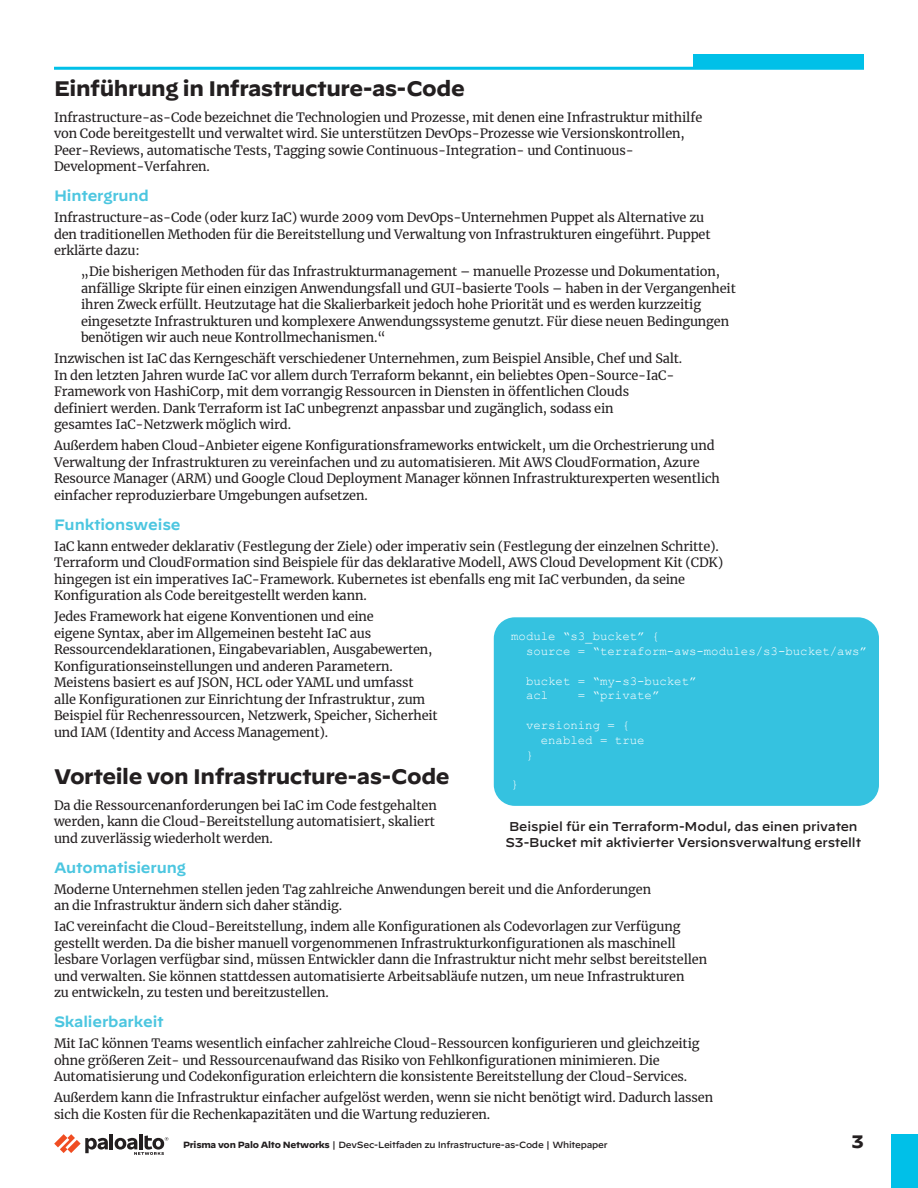
<style>
.page{position:relative;width:918px;height:1188px;background:#fff}
.page>*{position:absolute;margin:0;border:0;box-sizing:border-box;transform-origin:0 0}
.t1{font:700 21px "Decimal";letter-spacing:-.02em;color:#231f20}
.t2{font:700 18px "Decimal";color:#231f20}
.t3{font:600 15px "Decimal";letter-spacing:-.01em;color:#4cc6e0}
.body-text{font:12.75px/16.5px "Merriweather";letter-spacing:-.01em;color:#231f20}
.number-list{font:12.75px/16.5px "Merriweather";letter-spacing:-.01em;color:#231f20}
.body-text-2{font:500 12.75px/16.5px "Decimal";letter-spacing:-.01em;color:#231f20}
.t4{font:12.3px/14.9px "Courier New";color:#fff}
.t5{font:500 9px "Decimal";letter-spacing:-.025em;color:#231f20}
.s1{font-weight:700}
</style>
<div class="page">
<hr style="left:110px;top:1134px;width:3px;height:15px;background:#231f20">
<svg style="left:54px;top:1134px;width:54px;height:19px"></svg>
<hr style="left:139px;top:1134px;width:4px;height:15px;background:#231f20">
<svg style="left:115px;top:1135px;width:53px;height:20px"></svg>
<div style="left:891px;top:1134px;width:27px;height:54px;background:#00c0e8"></div>
<div style="left:693px;top:54px;width:171px;height:14px;background:#00c0e8"></div>
<hr style="left:54px;top:67px;width:810px;height:3px;background:#00c0e8">
<div style="left:494px;top:617px;width:385px;height:189px;background:#35c2e0;border-radius:21px"></div>
<p class="t1" style="left:54px;top:77px;width:412px">Einführung in Infrastructure-as-Code</p>
<p class="body-text" style="left:54px;top:109px;width:650px">Infrastructure-as-Code bezeichnet die Technologien und Prozesse, mit denen eine Infrastruktur mithilfe von Code bereitgestellt und verwaltet wird. Sie unterstützen DevOps-Prozesse wie Versionskontrollen, Peer-Reviews, automatische Tests, Tagging sowie Continuous-Integration- und Continuous-Development-Verfahren.</p>
<p class="t3" style="left:54px;top:182px;width:97px">Hintergrund</p>
<p class="body-text" style="left:54px;top:209px;width:658px">Infrastructure-as-Code (oder kurz IaC) wurde 2009 vom DevOps-Unternehmen Puppet als Alternative zu den traditionellen Methoden für die Bereitstellung und Verwaltung von Infrastrukturen eingeführt. Puppet erklärte dazu:</p>
<p class="number-list" style="left:81px;top:263px;width:656px">„Die bisherigen Methoden für das Infrastrukturmanagement – manuelle Prozesse und Dokumentation, anfällige Skripte für einen einzigen Anwendungsfall und GUI-basierte Tools – haben in der Vergangenheit ihren Zweck erfüllt. Heutzutage hat die Skalierbarkeit jedoch hohe Priorität und es werden kurzzeitig eingesetzte Infrastrukturen und komplexere Anwendungssysteme genutzt. Für diese neuen Bedingungen benötigen wir auch neue Kontrollmechanismen.“</p>
<p class="body-text" style="left:54px;top:350px;width:630px">Inzwischen ist IaC das Kerngeschäft verschiedener Unternehmen, zum Beispiel Ansible, Chef und Salt.<br>In den letzten Jahren wurde IaC vor allem durch Terraform bekannt, ein beliebtes Open-Source-IaC-Framework von HashiCorp, mit dem vorrangig Ressourcen in Diensten in öffentlichen Clouds definiert werden. Dank Terraform ist IaC unbegrenzt anpassbar und zugänglich, sodass ein<br>gesamtes IaC-Netzwerk möglich wird.</p>
<p class="body-text" style="left:54px;top:437px;width:667px">Außerdem haben Cloud-Anbieter eigene Konfigurationsframeworks entwickelt, um die Orchestrierung und Verwaltung der Infrastrukturen zu vereinfachen und zu automatisieren. Mit AWS CloudFormation, Azure Resource Manager (ARM) und Google Cloud Deployment Manager können Infrastrukturexperten wesentlich einfacher reproduzierbare Umgebungen aufsetzen.</p>
<p class="t3" style="left:54px;top:510px;width:128px">Funktionsweise</p>
<p class="body-text" style="left:54px;top:538px;width:671px">IaC kann entweder deklarativ (Festlegung der Ziele) oder imperativ sein (Festlegung der einzelnen Schritte).<br>Terraform und CloudFormation sind Beispiele für das deklarative Modell, AWS Cloud Development Kit (CDK) hingegen ist ein imperatives IaC-Framework. Kubernetes ist ebenfalls eng mit IaC verbunden, da seine Konfiguration als Code bereitgestellt werden kann.</p>
<p class="body-text" style="left:54px;top:608px;width:385px">Jedes Framework hat eigene Konventionen und eine<br>eigene Syntax, aber im Allgemeinen besteht IaC aus Ressourcendeklarationen, Eingabevariablen, Ausgabewerten, Konfigurationseinstellungen und anderen Parametern.<br>Meistens basiert es auf JSON, HCL oder YAML und umfasst alle Konfigurationen zur Einrichtung der Infrastruktur, zum Beispiel für Rechenressourcen, Netzwerk, Speicher, Sicherheit und IAM (Identity and Access Management).</p>
<p class="t1" style="left:54px;top:765px;width:397px">Vorteile von Infrastructure-as-Code</p>
<p class="body-text" style="left:54px;top:797px;width:384px">Da die Ressourcenanforderungen bei IaC im Code festgehalten werden, kann die Cloud-Bereitstellung automatisiert, skaliert und zuverlässig wiederholt werden.</p>
<p class="t3" style="left:54px;top:854px;width:133px">Automatisierung</p>
<p class="body-text" style="left:54px;top:881px;width:599px">Moderne Unternehmen stellen jeden Tag zahlreiche Anwendungen bereit und die Anforderungen an die Infrastruktur ändern sich daher ständig.</p>
<p class="body-text" style="left:54px;top:918px;width:655px">IaC vereinfacht die Cloud-Bereitstellung, indem alle Konfigurationen als Codevorlagen zur Verfügung gestellt werden. Da die bisher manuell vorgenommenen Infrastrukturkonfigurationen als maschinell lesbare Vorlagen verfügbar sind, müssen Entwickler dann die Infrastruktur nicht mehr selbst bereitstellen und verwalten. Sie können stattdessen automatisierte Arbeitsabläufe nutzen, um neue Infrastrukturen<br>zu entwickeln, zu testen und bereitzustellen.</p>
<p class="t3" style="left:54px;top:1008px;width:111px">Skalierbarkeit</p>
<p class="body-text" style="left:54px;top:1035px;width:647px">Mit IaC können Teams wesentlich einfacher zahlreiche Cloud-Ressourcen konfigurieren und gleichzeitig ohne größeren Zeit- und Ressourcenaufwand das Risiko von Fehlkonfigurationen minimieren. Die<br>Automatisierung und Codekonfiguration erleichtern die konsistente Bereitstellung der Cloud-Services.</p>
<p class="body-text" style="left:54px;top:1089px;width:661px">Außerdem kann die Infrastruktur einfacher aufgelöst werden, wenn sie nicht benötigt wird. Dadurch lassen sich die Kosten für die Rechenkapazitäten und die Wartung reduzieren.</p>
<p class="t4" style="left:526px;top:628px;width:342px;text-indent:-15px">module “s3_bucket” {<br>source = “terraform-aws-modules/s3-bucket/aws”</p>
<p class="t4" style="left:526px;top:673px;width:172px">bucket = “my-s3-bucket” acl</p>
<p class="t4" style="left:578px;top:688px;width:83px">= “private”</p>
<p class="t4" style="left:526px;top:717px;width:105px">versioning = {</p>
<p class="t4" style="left:541px;top:732px;width:105px">enabled = true</p>
<p class="t4" style="left:526px;top:747px;width:9px">}</p>
<p class="t4" style="left:511px;top:777px;width:9px">}</p>
<p class="body-text-2" style="left:506px;top:816px;width:357px">Beispiel für ein Terraform-Modul, das einen privaten<br>S3-Bucket mit aktivierter Versionsverwaltung erstellt</p>
<p class="t5" style="left:183px;top:1137px;width:426px"><span class="s1">Prisma von Palo Alto Networks</span> | DevSec-Leitfaden zu Infrastructure-as-Code | Whitepaper</p>
<h2 class="t2" style="left:852px;top:1132px;width:14px">3</h2>
</div>
